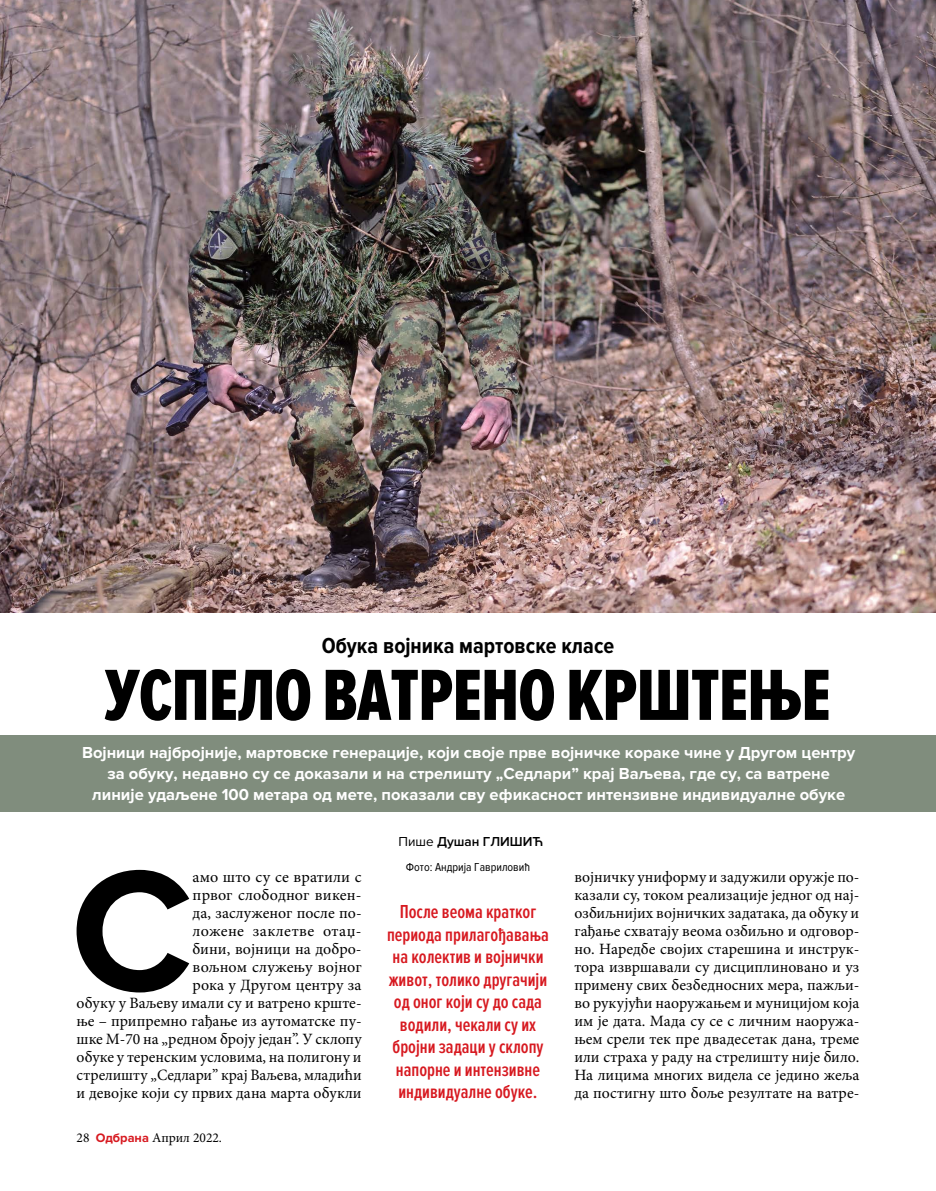
<style>
.page{position:relative;width:936px;height:1191px;background:#fff}
.page>*{position:absolute;margin:0;border:0;box-sizing:border-box;transform-origin:0 0}
.t1{font:700 177.6px "Proxima Nova";color:#000}
.t2{font:75px "Proxima Nova Ex Cn Extrabld";letter-spacing:-.01em;color:#000}
.t3{font:700 22.5px "Proxima Nova Cond";color:#000}
.t4{font:600 19.5px/22.5px "Proxima Nova Ex Cn";color:#d71920;text-align:center}
.t5{font:700 16.5px/21px "Proxima Nova";color:#fff;text-align:center}
.t6{font:15.75px/18px "Minion Pro";color:#000;text-align:right}
.t7{font:13.5px "Minion Pro";color:#000}
.t8{font:600 13.5px "Proxima Nova";color:#000}
.t9{font:12px "Proxima Nova Cond";color:#000}
.s1{font-family:"Proxima Nova";font-weight:700;font-size:12.75px;color:#d71920}
.s2{font-weight:400}
</style>
<div class="page">
<img style="left:0;top:0;width:935px;height:612px">
<div style="left:0;top:735px;width:935px;height:77px;background:#808d7d"></div>
<h3 class="t3" style="left:322px;top:632px;width:294px">Обука војника мартовске класе</h3>
<h2 class="t2" style="left:105px;top:653px;width:727px">УСПЕЛО ВАТРЕНО КРШТЕЊЕ</h2>
<p class="t5" style="left:82px;top:742px;width:774px">Војници најбројније, мартовске генерације, који своје прве војничке кораке чине у Другом центру за обуку, недавно су се доказали и на стрелишту „Седлари” крај Ваљева, где су, са ватрене линије удаљене 100 метара од мете, показали сву ефикасност интензивне индивидуалне обуке</p>
<h1 class="t1" style="left:70px;top:829px;width:124px">С</h1>
<p class="t6" style="left:77px;top:868px;width:286px">амо што су се вратили с<br>првог слободног викен-<br>да, заслуженог после по-<br>ложене заклетве отаџ-<br>бини, војници на добро-<br>вољном служењу војног<br>рока у Другом центру за<br>обуку у Ваљеву имали су и ватрено крште&shy;ње – припремно гађање из аутоматске пу&shy;шке М-70 на „редном броју један”. У склопу обуке у теренским условима, на полигону и стрелишту „Седлари” крај Ваљева, младићи и девојке који су првих дана марта обукли</p>
<p class="t7" style="left:77px;top:1129px;width:147px">28 <span class="s1">Одбрана</span> Април 2022.</p>
<p class="t8" style="left:398px;top:834px;width:146px"><span class="s2">Пише</span> Душан ГЛИШИЋ</p>
<p class="t9" style="left:406px;top:860px;width:126px">Фото: Андрија Гавриловић</p>
<p class="t4" style="left:387px;top:901px;width:163px">После веома кратког периода прилагођавања на колектив и војнички живот, толико другачији од оног који су до сада водили, чекали су их бројни задаци у склопу напорне и интензивне индивидуалне обуке.</p>
<p class="t6" style="left:574px;top:868px;width:286px;text-align:justify">војничку униформу и задужили оружје по&shy;казали су, током реализације једног од нај&shy;озбиљнијих војничких задатака, да обуку и гађање схватају веома озбиљно и одговор&shy;но. Наредбе својих старешина и инструк&shy;тора извршавали су дисциплиновано и уз примену свих безбедносних мера, пажљи&shy;во рукујући наоружањем и муницијом која им је дата. Мада су се с личним наоружа&shy;њем срели тек пре двадесетак дана, треме или страха у раду на стрелишту није било.<br>На лицима многих видела се једино жеља да постигну што боље резултате на ватре-</p>
</div>
